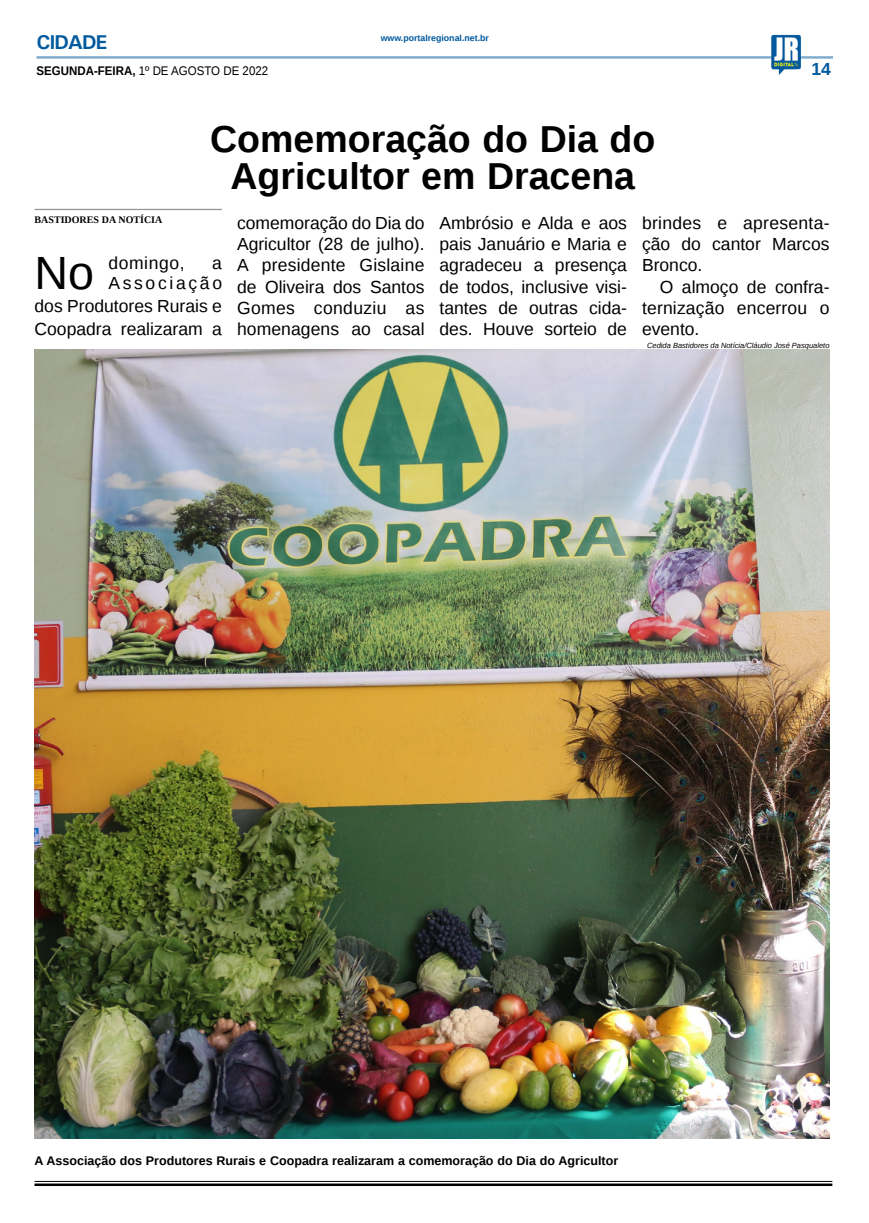
<style>
.page{position:relative;width:869px;height:1223px;background:#fff}
.page>*{position:absolute;margin:0;border:0;box-sizing:border-box;transform-origin:0 0}
.MATÉRIA{font:46.62px "Liberation Sans";color:#000}
.TÍTULO{font:700 37.5px/37.5px "Liberation Sans";color:#000;text-align:center}
.TITULO_PG{font:700 20px "Univers";letter-spacing:-.04em;color:#005a9e}
.MATÉRIA-2{font:17.5px/21.2px "Liberation Sans";color:#000;text-align:justify}
.MATÉRIA-3{font:17.5px/20px "Liberation Sans";letter-spacing:.155em;color:#000;text-align:right}
.MATÉRIA-4{font:17.5px "Liberation Sans";letter-spacing:.035em;color:#000}
.TÍTULO-2{font:700 17.5px "Liberation Sans";color:#005a9e}
.LEGENDA{font:700 12.5px "Liberation Sans";color:#000}
.DATA_PG{font:12.5px "Liberation Sans";color:#000;scale:.92 1}
.CRÉDITO_NOME{font:700 10px "Liberation Serif";color:#000}
.DATA_PG-2{font:700 8.75px "Liberation Sans";color:#005a9e}
.CRÉDITO_FOTO{font:italic 7.5px "Liberation Sans";color:#000}
.s1{font-weight:700}
</style>
<div class="page">
<hr style="left:36px;top:56px;width:796px;height:3px;background:#005a9e">
<img style="left:770px;top:35px;width:30px;height:40px">
<hr style="left:35px;top:1180px;width:797px;height:1px;background:#000">
<hr style="left:35px;top:1183px;width:797px;height:2px;background:#000">
<img style="left:35px;top:349px;width:794px;height:789px">
<hr style="left:35px;top:209px;width:187px;height:1px;background:#939598">
<p class="TITULO_PG" style="left:36px;top:29px;width:72px">CIDADE</p>
<p class="DATA_PG" style="left:36px;top:64px;width:253px"><span class="s1">SEGUNDA-FEIRA,</span> 1º DE AGOSTO DE 2022</p>
<p class="DATA_PG-2" style="left:380px;top:32px;width:110px">www.portalregional.net.br</p>
<p class="TÍTULO" style="left:210px;top:119px;width:446px">Comemoração do Dia do<br>Agricultor em Dracena</p>
<p class="TÍTULO-2" style="left:811px;top:57px;width:21px">14</p>
<p class="CRÉDITO_NOME" style="left:35px;top:213px;width:129px">BASTIDORES DA NOTÍCIA</p>
<p class="MATÉRIA" style="left:35px;top:247px;width:61px">No</p>
<p class="MATÉRIA-4" style="left:108px;top:253px;width:78px">domingo,</p>
<p class="MATÉRIA-3" style="left:108px;top:254px;width:115px">a<br>Associação</p>
<p class="MATÉRIA-2" style="left:35px;top:295px;width:189px;line-height:23px">dos Produtores Rurais e<br>Coopadra realizaram a</p>
<p class="MATÉRIA-2" style="left:237px;top:213px;width:189px">comemoração do Dia do Agricultor (28 de julho).<br>A presidente Gislaine de Oliveira dos Santos Gomes conduziu as homenagens ao casal</p>
<p class="MATÉRIA-2" style="left:439px;top:213px;width:189px">Ambrósio e Alda e aos pais Januário e Maria e agradeceu a presença de todos, inclusive visi&shy;tantes de outras cida&shy;des. Houve sorteio de</p>
<p class="MATÉRIA-2" style="left:641px;top:213px;width:189px">brindes e apresenta&shy;ção do cantor Marcos Bronco.</p>
<p class="MATÉRIA-2" style="left:641px;top:277px;width:189px;text-indent:18px">O almoço de confra&shy;ternização encerrou o evento.</p>
<p class="CRÉDITO_FOTO" style="left:647px;top:340px;width:184px">Cedida Bastidores da Notícia/Cláudio José Pasqualeto</p>
<p class="LEGENDA" style="left:35px;top:1151px;width:585px">A Associação dos Produtores Rurais e Coopadra realizaram a comemoração do Dia do Agricultor</p>
</div>
